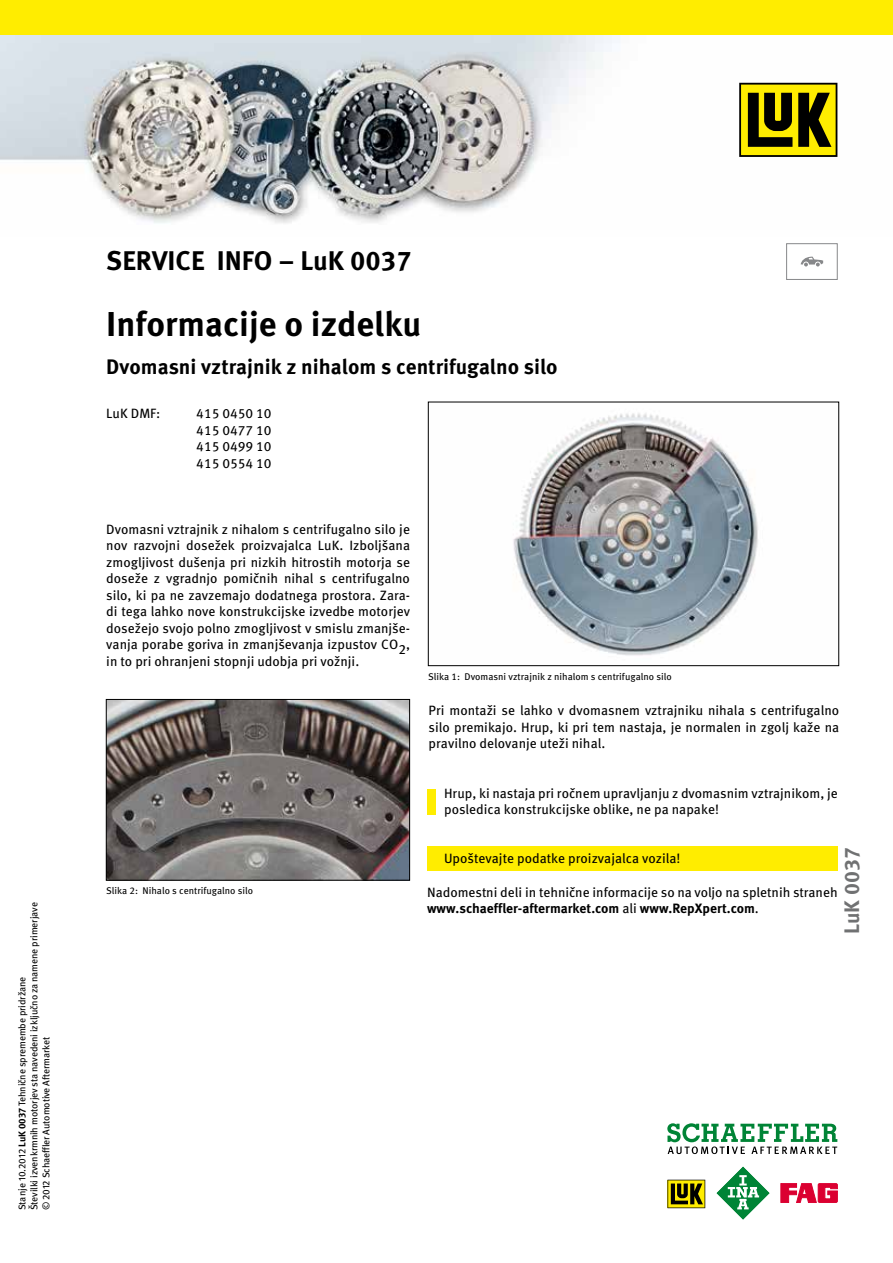
<style>
.page{position:relative;width:893px;height:1263px;background:#fff}
.page>*{position:absolute;margin:0;border:0;box-sizing:border-box;transform-origin:0 0}
.t1{font:700 34.5px "Meta Pro";color:#000}
.t2{font:700 27px "Meta Pro";color:#000}
.t3{font:700 21px "Meta Pro";color:#000}
.t4{font:700 21px "Meta Pro";color:#707172}
.t5{font:13.5px/16.5px "Meta Pro";color:#000;text-align:justify}
.t6{font:9.75px/12px "Meta Pro";letter-spacing:-.01em;color:#000}
.s1{font-weight:700}
</style>
<div class="page">
<div style="left:427px;top:789px;width:9px;height:25px;background:#ffed00"></div>
<img style="left:513px;top:413px;width:245px;height:243px">
<div style="left:428px;top:402px;width:411px;height:264px;border:1px solid #000"></div>
<img style="left:108px;top:701px;width:300px;height:177px">
<div style="left:106px;top:699px;width:304px;height:181px;border:1px solid #000"></div>
<div style="left:427px;top:846px;width:411px;height:25px;background:#ffed00"></div>
<div style="left:786px;top:243px;width:51px;height:37px;border:1px solid #87888a"></div>
<svg style="left:801px;top:257px;width:22px;height:9px"></svg>
<img style="left:0;top:34px;width:893px;height:189px">
<svg style="left:667px;top:1180px;width:38px;height:28px"></svg>
<svg style="left:781px;top:1183px;width:56px;height:19px"></svg>
<svg style="left:716px;top:1166px;width:54px;height:54px"></svg>
<svg style="left:667px;top:1123px;width:170px;height:31px"></svg>
<svg style="left:739px;top:83px;width:98px;height:74px;background:#827900"></svg>
<div style="left:0;top:0;width:893px;height:34px;background:#ffed00"></div>
<p class="t6" style="left:15px;top:1210px;width:309px;rotate:-90deg">Stanje 10.2012 <span class="s1">LuK 0037</span> Tehnične spremembe pridržane<br>Številki izvenkrmnih motorjev sta navedeni izključno za namene primerjave © 2012 Schaeffler Automotive Aftermarket</p>
<h2 class="t2" style="left:106px;top:239px;width:307px">SERVICE INFO – LuK 0037</h2>
<h1 class="t1" style="left:106px;top:297px;width:317px">Informacije o izdelku</h1>
<h3 class="t3" style="left:106px;top:350px;width:453px">Dvomasni vztrajnik z nihalom s centrifugalno silo</h3>
<p class="t5" style="left:106px;top:404px;width:56px">LuK DMF:</p>
<p class="t5" style="left:196px;top:404px;width:77px">415 0450 10<br>415 0477 10<br>415 0499 10<br>415 0554 10</p>
<p class="t5" style="left:106px;top:520px;width:305px">Dvomasni vztrajnik z nihalom s centrifugalno silo je nov razvojni dosežek proizvajalca LuK. Izboljšana zmogljivost dušenja pri nizkih hitrostih motorja se doseže z vgradnjo pomičnih nihal s centrifugalno silo, ki pa ne zavzemajo dodatnega prostora. Zara&shy;di tega lahko nove konstrukcijske izvedbe motorjev dosežejo svojo polno zmogljivost v smislu zmanjše&shy;vanja porabe goriva in zmanjševanja izpustov CO2, in to pri ohranjeni stopnji udobja pri vožnji.</p>
<p class="t6" style="left:106px;top:884px;width:149px">Slika 2: Nihalo s centrifugalno silo</p>
<p class="t6" style="left:428px;top:669px;width:245px">Slika 1: Dvomasni vztrajnik z nihalom s centrifugalno silo</p>
<p class="t5" style="left:429px;top:701px;width:412px">Pri montaži se lahko v dvomasnem vztrajniku nihala s centrifugalno silo premikajo. Hrup, ki pri tem nastaja, je normalen in zgolj kaže na pravilno delovanje uteži nihal.</p>
<p class="t5" style="left:444px;top:784px;width:395px">Hrup, ki nastaja pri ročnem upravljanju z dvomasnim vztrajnikom, je posledica konstrukcijske oblike, ne pa napake!</p>
<h3 class="t4" style="left:835px;top:934px;width:88px;rotate:-90deg">LuK 0037</h3>
<p class="t5" style="left:444px;top:849px;width:238px">Upoštevajte podatke proizvajalca vozila!</p>
<p class="t5" style="left:427px;top:883px;width:412px">Nadomestni deli in tehnične informacije so na voljo na spletnih straneh <span class="s1">www.schaeffler-aftermarket.com</span> ali <span class="s1">www.RepXpert.com</span>.</p>
</div>
